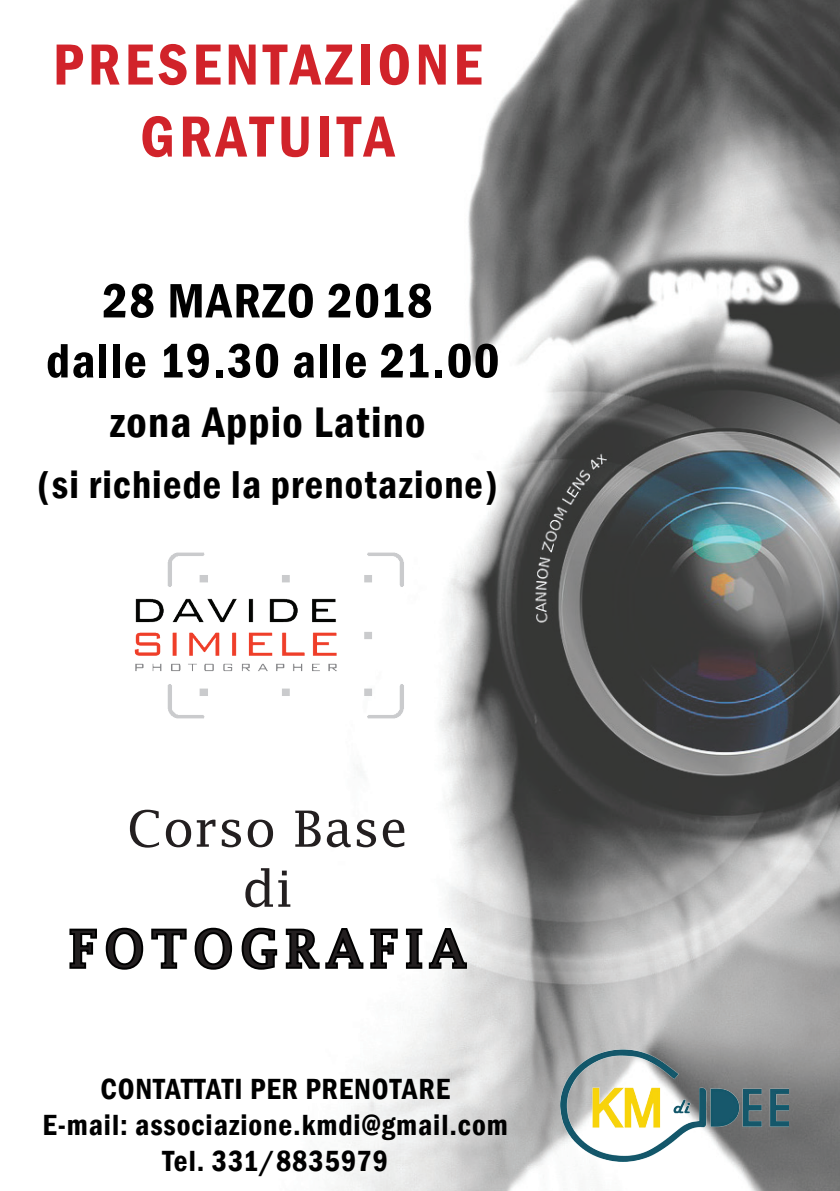
<style>
.page{position:relative;width:840px;height:1191px;background:#fff}
.page>*{position:absolute;margin:0;border:0;box-sizing:border-box;transform-origin:0 0}
.t1{font:600 condensed 60px/72px "Franklin Gothic";letter-spacing:.07em;color:#d1232a;text-align:center}
.t2{font:600 condensed 50px/60px "Franklin Gothic";letter-spacing:.03em;color:#000;text-align:center}
.t3{font:50px/60px "Lucida Fax";letter-spacing:.15em;color:#231f20;text-align:center}
.t4{font:600 condensed 44px "Franklin Gothic";letter-spacing:.03em;color:#000}
.t5{font:600 condensed 40px "Franklin Gothic";letter-spacing:.03em;color:#000}
.t6{font:600 condensed 30px/36px "Franklin Gothic";letter-spacing:.03em;color:#000;text-align:center}
</style>
<div class="page">
<img style="left:323px;top:0;width:516px;height:1191px">
<img style="left:560px;top:1049px;width:228px;height:112px">
<img style="left:134px;top:543px;width:279px;height:184px">
<svg style="left:69px;top:925px;width:399px;height:46px"></svg>
<h1 class="t1" style="left:53px;top:28px;width:430px">PRESENTAZIONE<br>GRATUITA</h1>
<h2 class="t2" style="left:46px;top:270px;width:454px">28 MARZO 2018<br>dalle 19.30 alle 21.00</h2>
<h3 class="t4" style="left:109px;top:393px;width:317px">zona Appio Latino</h3>
<h3 class="t5" style="left:37px;top:457px;width:462px">(si richiede la prenotazione)</h3>
<h2 class="t3" style="left:69px;top:798px;width:398px">Corso Base<br>di<br>FOTOGRAFIA</h2>
<p class="t6" style="left:43px;top:1070px;width:466px">CONTATTATI PER PRENOTARE<br>E-mail: associazione.kmdi@gmail.com<br>Tel. 331/8835979</p>
</div>
